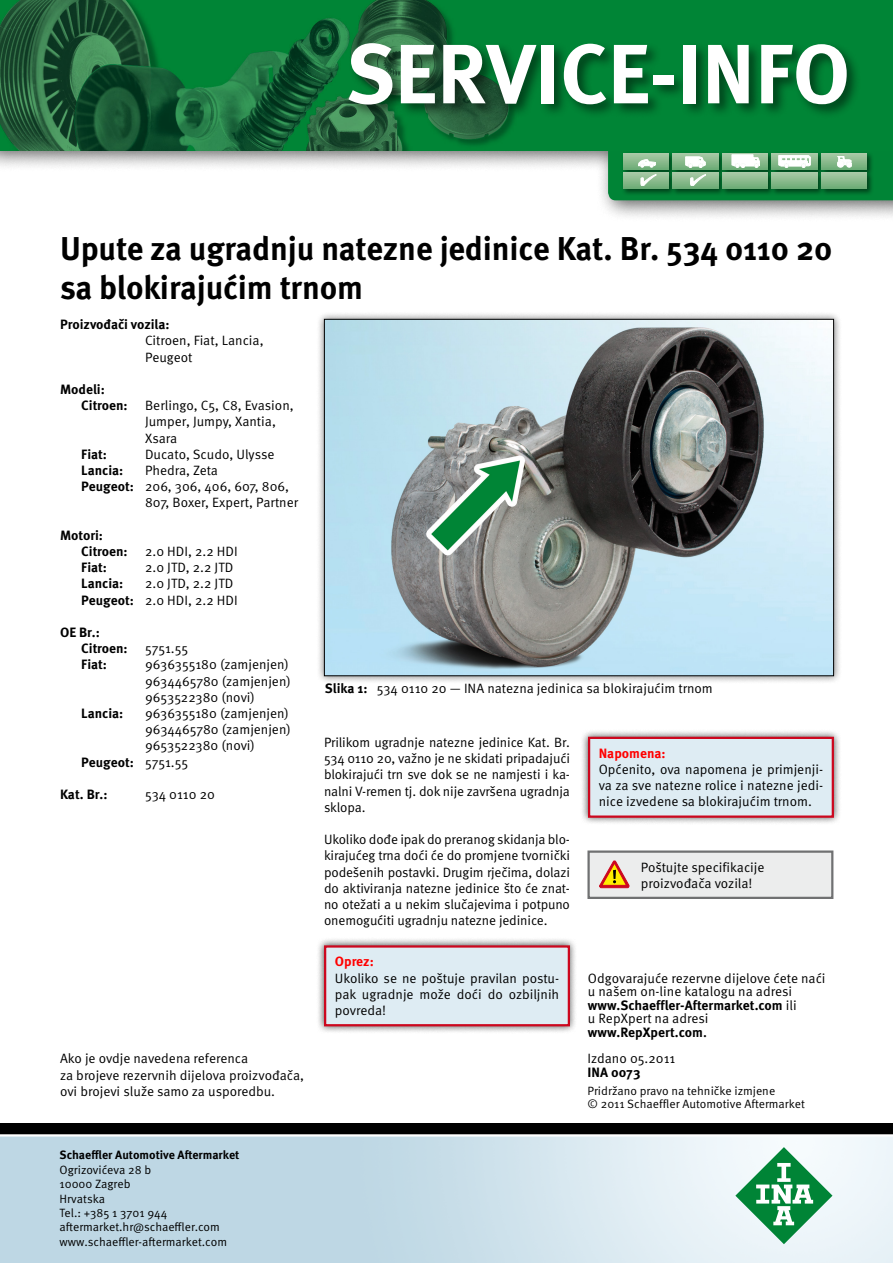
<style>
.page{position:relative;width:893px;height:1263px;background:#fff}
.page>*{position:absolute;margin:0;border:0;box-sizing:border-box;transform-origin:0 0}
.t1{font:700 84px "Meta Pro";color:#fff}
.t2{font:700 33px/39.6px "Meta Pro";letter-spacing:-.005em;color:#000}
.t3{font:13.5px/16.2px "Meta Pro Norm";color:#000}
.t4{font:700 13.5px/16.2px "Meta Pro";color:#000}
.t5{font:700 13.5px "Meta Pro";color:#f00}
.t6{font:12px/14.4px "Meta Pro Norm";color:#000}
.t7{font:700 12px "Meta Pro";color:#000}
.s1{font-family:"Meta Pro";font-weight:700}
.s2{font-family:"Meta Pro Norm";font-weight:400}
.s3{font-weight:500}
</style>
<div class="page">
<div style="left:0;top:1123px;width:893px;height:12px;background:#000"></div>
<hr style="left:0;top:1134px;width:893px;height:2px;background:#fff">
<svg style="left:735px;top:1147px;width:97px;height:97px"></svg>
<div style="left:0;top:0;width:893px;height:222px;background:#000;opacity:.6"></div>
<img style="left:0;top:0;width:893px;height:150px">
<div style="left:346px;top:40px;width:515px;height:79px;background:#000;opacity:.5"></div>
<svg style="left:608px;top:150px;width:285px;height:50px;background:#58a26e"></svg>
<div style="left:589px;top:852px;width:243px;height:46px;background:#eceded"></div>
<div style="left:587px;top:850px;width:246px;height:49px;border:2px solid #707172"></div>
<svg style="left:599px;top:861px;width:30px;height:27px"></svg>
<div style="left:316px;top:311px;width:526px;height:373px;background:#000;opacity:.5"></div>
<img style="left:326px;top:321px;width:506px;height:353px">
<div style="left:580px;top:729px;width:262px;height:97px;background:#000;opacity:.7"></div>
<div style="left:589px;top:738px;width:244px;height:79px;background:#deecf3"></div>
<div style="left:588px;top:737px;width:246px;height:81px;border:2px solid #cd071e"></div>
<div style="left:316px;top:938px;width:262px;height:96px;background:#000;opacity:.7"></div>
<div style="left:325px;top:946px;width:244px;height:79px;background:#deecf3"></div>
<div style="left:324px;top:945px;width:246px;height:81px;border:2px solid #cd071e"></div>
<h1 class="t1" style="left:345px;top:8px;width:506px">SERVICE-INFO</h1>
<h2 class="t2" style="left:60px;top:226px;width:774px">Upute za ugradnju natezne jedinice Kat. Br. 534 0110 20 sa blokirajućim trnom</h2>
<p class="t4" style="left:60px;top:315px;width:111px">Proizvođači vozila:</p>
<p class="t3" style="left:145px;top:332px;width:120px">Citroen, Fiat, Lancia,<br>Peugeot</p>
<p class="t4" style="left:81px;top:380px;width:48px;text-indent:-21px">Modeli:<br>Citroen:</p>
<p class="t3" style="left:145px;top:396px;width:150px">Berlingo, C5, C8, Evasion,<br>Jumper, Jumpy, Xantia,<br>Xsara</p>
<p class="t4" style="left:81px;top:445px;width:27px">Fiat:</p>
<p class="t3" style="left:145px;top:445px;width:131px">Ducato, Scudo, Ulysse</p>
<p class="t4" style="left:81px;top:461px;width:44px">Lancia:</p>
<p class="t3" style="left:145px;top:461px;width:75px">Phedra, Zeta</p>
<p class="t3" style="left:81px;top:477px;width:209px"><span class="s1">Peugeot:</span> 206, 306, 406, 607, 806,</p>
<p class="t3" style="left:145px;top:494px;width:155px">807, Boxer, Expert, Partner</p>
<p class="t4" style="left:81px;top:526px;width:48px;text-indent:-21px">Motori:<br>Citroen:</p>
<p class="t3" style="left:145px;top:542px;width:94px">2.0 HDI, 2.2 HDI</p>
<p class="t4" style="left:81px;top:558px;width:27px">Fiat:</p>
<p class="t3" style="left:145px;top:558px;width:90px">2.0 JTD, 2.2 JTD</p>
<p class="t4" style="left:81px;top:575px;width:44px">Lancia:</p>
<p class="t3" style="left:81px;top:575px;width:158px;text-indent:64px">2.0 JTD, 2.2 JTD<br><span class="s1">Peugeot:</span> 2.0 HDI, 2.2 HDI</p>
<p class="t4" style="left:81px;top:623px;width:48px;text-indent:-21px">OE Br.:<br>Citroen:</p>
<p class="t3" style="left:145px;top:639px;width:45px">5751.55</p>
<p class="t4" style="left:81px;top:656px;width:27px">Fiat:</p>
<p class="t3" style="left:145px;top:656px;width:147px">9636355180 (zamjenjen)<br>9634465780 (zamjenjen)<br>9653522380 (novi)</p>
<p class="t4" style="left:81px;top:704px;width:44px">Lancia:</p>
<p class="t3" style="left:145px;top:704px;width:147px">9636355180 (zamjenjen)<br>9634465780 (zamjenjen)<br>9653522380 (novi)</p>
<p class="t4" style="left:81px;top:753px;width:108px">Peugeot: <span class="s2">5751.55</span></p>
<p class="t4" style="left:60px;top:785px;width:49px">Kat. Br.:</p>
<p class="t3" style="left:145px;top:785px;width:71px">534 0110 20</p>
<p class="t3" style="left:60px;top:1050px;width:246px">Ako je ovdje navedena referenca<br>za brojeve rezervnih dijelova proizvođača, ovi brojevi služe samo za usporedbu.</p>
<p class="t7" style="left:60px;top:1146px;width:181px">Schaeffler Automotive Aftermarket</p>
<p class="t6" style="left:60px;top:1161px;width:169px">Ogrizovićeva 28 b<br>10000 Zagreb<br>Hrvatska<br>Tel.: +385 1 3701 944 aftermarket.hr@schaeffler.com www.schaeffler-aftermarket.com</p>
<p class="t3" style="left:325px;top:679px;width:390px"><span class="s1">Slika 1:</span> 534 0110 20 — INA natezna jedinica sa blokirajućim trnom</p>
<p class="t3" style="left:324px;top:733px;width:247px;text-align:justify">Prilikom ugradnje natezne jedinice Kat. Br.<br>534 0110 20, važno je ne skidati pripadajući blokirajući trn sve dok se ne namjesti i ka&shy;nalni V-remen tj. dok nije završena ugradnja sklopa.</p>
<p class="t3" style="left:324px;top:830px;width:247px;text-align:justify">Ukoliko dođe ipak do preranog skidanja blo&shy;kirajućeg trna doći će do promjene tvornički podešenih postavki. Drugim rječima, dolazi do aktiviranja natezne jedinice što će znat&shy;no otežati a u nekim slučajevima i potpuno onemogućiti ugradnju natezne jedinice.</p>
<p class="t5" style="left:599px;top:742px;width:68px">Napomena:</p>
<p class="t3" style="left:599px;top:760px;width:226px;text-align:justify">Općenito, ova napomena je primjenji&shy;va za sve natezne rolice i natezne jedi&shy;nice izvedene sa blokirajućim trnom.</p>
<p class="t3" style="left:641px;top:858px;width:125px">Poštujte specifikacije proizvođača vozila!</p>
<p class="t5" style="left:335px;top:951px;width:41px">Oprez:</p>
<p class="t3" style="left:335px;top:969px;width:226px;text-align:justify">Ukoliko se ne poštuje pravilan postu&shy;pak ugradnje može doći do ozbiljnih povreda!</p>
<p class="t3" style="left:588px;top:970px;width:239px;line-height:13.5px">Odgovarajuće rezervne dijelove ćete naći u našem on-line katalogu na adresi</p>
<p class="t4" style="left:588px;top:996px;width:210px">www.Schaeffler-Aftermarket.com <span class="s2">ili</span></p>
<p class="t3" style="left:588px;top:1009px;width:122px">u RepXpert na adresi</p>
<p class="t4" style="left:588px;top:1023px;width:120px">www.RepXpert.com<span class="s3">.</span></p>
<p class="t3" style="left:587px;top:1050px;width:89px">Izdano 05.2011</p>
<p class="t4" style="left:587px;top:1063px;width:54px">INA 0073</p>
<p class="t6" style="left:587px;top:1083px;width:219px;line-height:13.5px">Pridržano pravo na tehničke izmjene<br>© 2011 Schaeffler Automotive Aftermarket</p>
</div>
